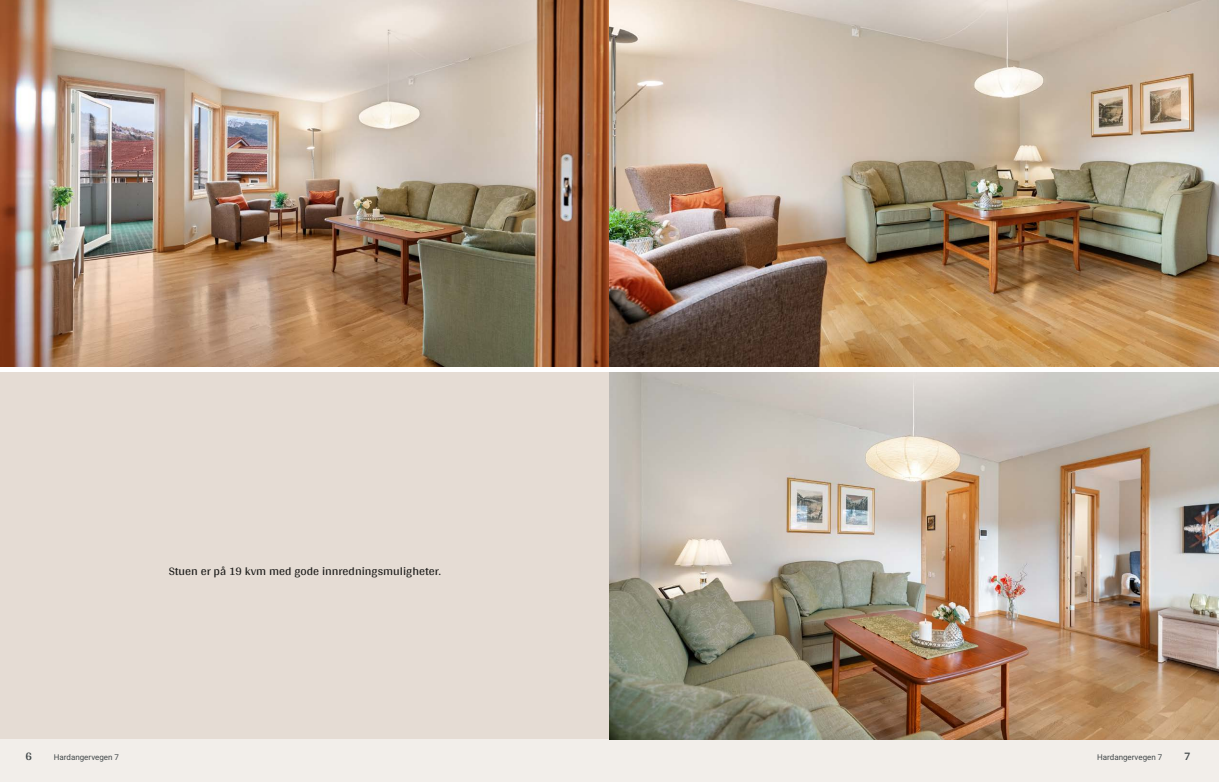
<style>
.page{position:relative;width:1219px;height:782px;background:#fff}
.page>*{position:absolute;margin:0;border:0;box-sizing:border-box;transform-origin:0 0}
.t1{font:12px "Arya";color:#1d1d1b}
.t2{font:700 12px "Arya";color:#414749}
.t3{font:8px "Roboto Vitec";color:#414749}
</style>
<div class="page">
<img style="left:0;top:0;width:609px;height:367px">
<div style="left:0;top:739px;width:612px;height:42px;background:#f2eeea"></div>
<div style="left:0;top:372px;width:612px;height:367px;background:#e5dcd4"></div>
<div style="left:607px;top:739px;width:612px;height:42px;background:#f2eeea"></div>
<img style="left:609px;top:372px;width:610px;height:367px">
<img style="left:609px;top:0;width:610px;height:367px">
<p class="t1" style="left:169px;top:563px;width:274px">Stuen er på 19 kvm med gode innredningsmuligheter.</p>
<p class="t2" style="left:26px;top:749px;width:8px">6</p>
<p class="t3" style="left:54px;top:751px;width:67px">Hardangervegen 7</p>
<p class="t3" style="left:1097px;top:751px;width:67px">Hardangervegen 7</p>
<p class="t2" style="left:1184px;top:749px;width:8px">7</p>
</div>
